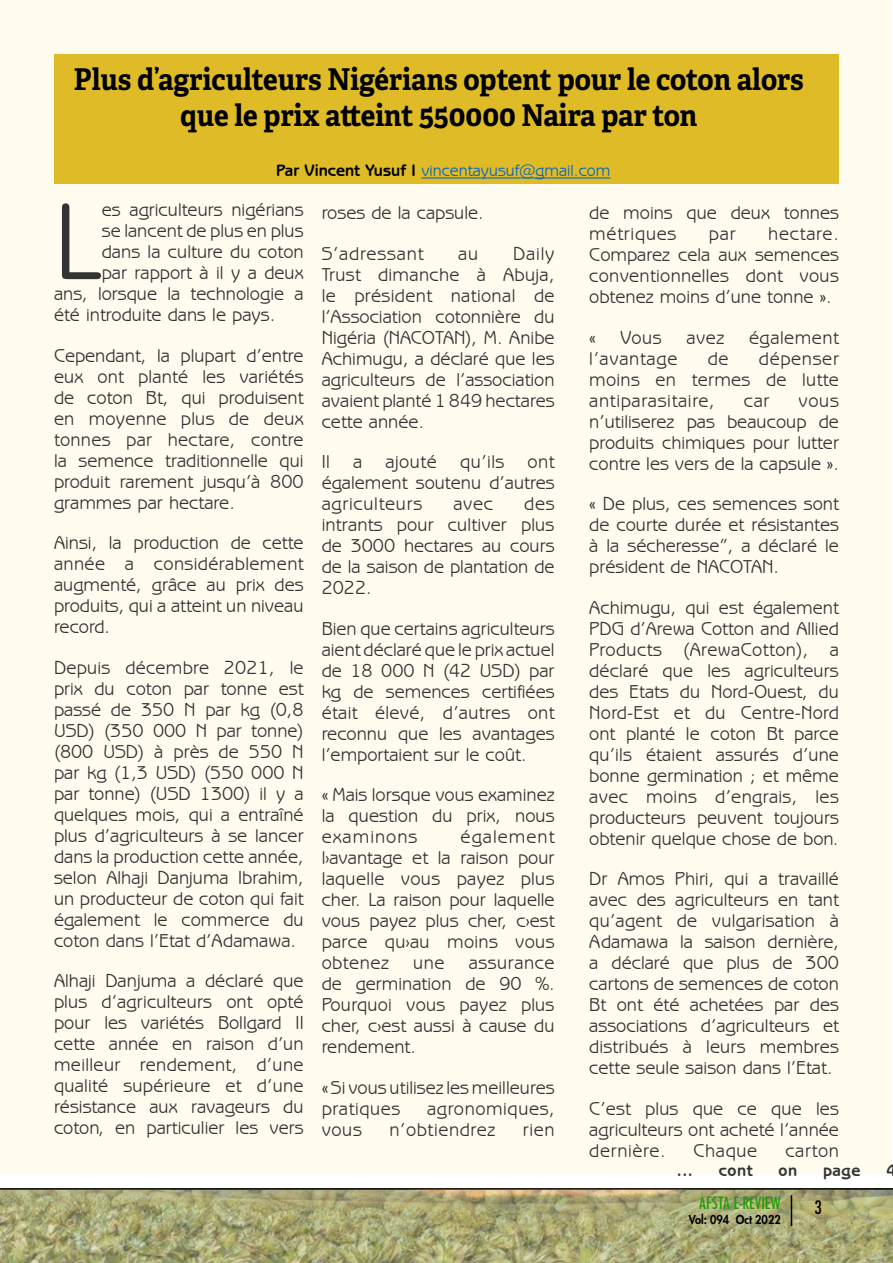
<style>
.page{position:relative;width:893px;height:1263px;background:#fff}
.page>*{position:absolute;margin:0;border:0;box-sizing:border-box;transform-origin:0 0}
.t1{font:110.85px "Benguiat Gothic IT Cby BT";color:#333}
.t2{font:700 30px/36px "Adelle";color:#000;text-align:center;scale:.93 1}
.t3{font:18.75px/21px "Benguiat Gothic IT Cby BT";color:#333;text-align:justify}
.t4{font:18.75px "Benguiat Gothic IT Cby BT";letter-spacing:.03em;color:#333}
.t5{font:18.75px "Benguiat Gothic IT Cby BT";letter-spacing:.035em;color:#333}
.t6{font:18.75px "Benguiat Gothic IT Cby BT";letter-spacing:.025em;color:#333}
.t7{font:500 condensed 18px "Futura";color:#000}
.t8{font:16.5px "Benguiat Gothic IT Cby BT";color:#0563c1}
.t9{font:700 16.5px "Benguiat Gothic IT Cby BT";letter-spacing:.035em;color:#333}
.t10{font:500 condensed 16.5px "Futura";color:#239a09}
.t11{font:800 12px "Futura Std";color:#000;scale:.92 1}
.s1{font-weight:700;color:#000}
</style>
<div class="page">
<img style="left:0;top:1190px;width:893px;height:73px">
<hr style="left:791px;top:1195px;width:1px;height:31px;background:#000">
<hr style="left:0;top:1188px;width:893px;height:2px;background:#000">
<div style="left:1px;top:0;width:891px;height:1174px;background:#fffbee"></div>
<div style="left:55px;top:54px;width:784px;height:130px;background:#dfbb27"></div>
<hr style="left:421px;top:178px;width:189px;height:1px;background:#0563c1">
<h2 class="t2" style="left:74px;top:62px;width:786px">Plus d’agriculteurs Nigérians optent pour le coton alors que le prix atteint 550000 Naira par ton</h2>
<p class="t8" style="left:276px;top:161px;width:336px"><span class="s1">Par Vincent Yusuf I</span> vincentayusuf@gmail.com</p>
<p class="t3" style="left:322px;top:192px;width:164px;line-height:40.5px">roses de la capsule.<br>S’adressant</p>
<h1 class="t1" style="left:54px;top:173px;width:49px">L</h1>
<p class="t3" style="left:102px;top:199px;width:203px">es agriculteurs nigérians</p>
<p class="t3" style="left:589px;top:202px;width:251px">de moins que deux tonnes métriques</p>
<p class="t3" style="left:102px;top:220px;width:203px">se lancent de plus en plus</p>
<p class="t3" style="left:102px;top:241px;width:203px">dans la culture du coton</p>
<p class="t3" style="left:102px;top:262px;width:203px">par rapport à il y a deux</p>
<p class="t3" style="left:54px;top:283px;width:251px">ans, lorsque la technologie a</p>
<p class="t3" style="left:54px;top:304px;width:223px">été introduite dans le pays.</p>
<p class="t3" style="left:54px;top:344px;width:251px">Cependant, la plupart d’entre eux ont planté les variétés de coton Bt, qui produisent en moyenne plus de deux tonnes par hectare, contre la semence traditionnelle qui produit rarement jusqu’à 800 grammes par hectare.</p>
<p class="t3" style="left:54px;top:532px;width:251px">Ainsi, la production de cette année a considérablement augmenté, grâce au prix des produits, qui a atteint un niveau record.</p>
<p class="t3" style="left:54px;top:656px;width:251px">Depuis décembre 2021, le prix du coton par tonne est passé de 350 N par kg (0,8<br>USD) (350 000 N par tonne) (800 USD) à près de 550 N par kg (1,3 USD) (550 000 N par tonne) (USD 1300) il y a quelques mois, qui a entraîné plus d’agriculteurs à se lancer dans la production cette année, selon Alhaji Danjuma Ibrahim, un producteur de coton qui fait également le commerce du coton dans l’Etat d’Adamawa.</p>
<p class="t3" style="left:54px;top:970px;width:251px">Alhaji Danjuma a déclaré que plus d’agriculteurs ont opté pour les variétés Bollgard II cette année en raison d’un meilleur rendement, d’une qualité supérieure et d’une résistance aux ravageurs du coton, en particulier les vers</p>
<p class="t3" style="left:589px;top:223px;width:251px;text-indent:179px">hectare.<br>Comparez cela aux semences conventionnelles dont vous obtenez moins d’une tonne ».</p>
<p class="t3" style="left:589px;top:326px;width:8px">«</p>
<p class="t3" style="left:620px;top:326px;width:43px">Vous</p>
<p class="t3" style="left:686px;top:326px;width:39px">avez</p>
<p class="t6" style="left:749px;top:326px;width:92px">également</p>
<p class="t5" style="left:589px;top:347px;width:90px">l’avantage</p>
<p class="t3" style="left:708px;top:347px;width:22px">de</p>
<p class="t3" style="left:709px;top:223px;width:28px">par</p>
<p class="t3" style="left:322px;top:242px;width:234px;text-indent:192px">Daily Trust dimanche à Abuja, le président national de l’Association cotonnière du Nigéria (NACOTAN), M. Anibe Achimugu, a déclaré que les agriculteurs de l’association avaient planté 1 849 hectares cette année.</p>
<p class="t3" style="left:322px;top:451px;width:235px">Il a ajouté qu’ils ont également soutenu d’autres agriculteurs</p>
<p class="t3" style="left:458px;top:242px;width:22px">au</p>
<p class="t3" style="left:589px;top:347px;width:251px;text-indent:170px">dépenser moins en termes de lutte antiparasitaire,</p>
<p class="t3" style="left:589px;top:389px;width:251px;text-indent:209px">vous n’utiliserez pas beaucoup de produits chimiques pour lutter contre les vers de la capsule ».</p>
<p class="t3" style="left:589px;top:493px;width:251px">« De plus, ces semences sont de courte durée et résistantes à la sécheresse”, a déclaré le président de NACOTAN.</p>
<p class="t3" style="left:589px;top:596px;width:251px">Achimugu, qui est également PDG d’Arewa Cotton and Allied Products (ArewaCotton), a déclaré que les agriculteurs des Etats du Nord-Ouest, du Nord-Est et du Centre-Nord ont planté le coton Bt parce qu’ils étaient assurés d’une bonne germination ; et même avec moins d’engrais, les producteurs peuvent toujours obtenir quelque chose de bon.</p>
<p class="t3" style="left:589px;top:868px;width:251px">Dr Amos Phiri, qui a travaillé avec des agriculteurs en tant qu’agent de vulgarisation à Adamawa la saison dernière, a déclaré que plus de 300 cartons de semences de coton Bt ont été achetées par des associations d’agriculteurs et distribués à leurs membres cette seule saison dans l’Etat.</p>
<p class="t3" style="left:589px;top:1097px;width:251px">C’est plus que ce que les agriculteurs ont acheté l’année dernière.</p>
<p class="t3" style="left:744px;top:389px;width:27px">car</p>
<p class="t3" style="left:322px;top:493px;width:234px;text-indent:203px">des intrants pour cultiver plus de 3000 hectares au cours de la saison de plantation de 2022.</p>
<p class="t3" style="left:322px;top:617px;width:234px">Bien que certains agriculteurs aient déclaré que le prix actuel de 18 000 N (42 USD) par kg de semences certifiées était élevé, d’autres ont reconnu que les avantages l’emportaient sur le coût.</p>
<p class="t3" style="left:322px;top:784px;width:234px">« Mais lorsque vous examinez la question du prix, nous examinons</p>
<p class="t3" style="left:453px;top:493px;width:41px">avec</p>
<p class="t3" style="left:322px;top:826px;width:234px;text-indent:139px">également l›avantage et la raison pour laquelle vous payez plus cher. La raison pour laquelle vous payez plus cher, c›est parce qu›au moins vous obtenez</p>
<p class="t3" style="left:322px;top:952px;width:234px;text-indent:147px">assurance de germination de 90 %.<br>Pourquoi vous payez plus cher, c›est aussi à cause du rendement.</p>
<p class="t3" style="left:322px;top:1076px;width:234px">« Si vous utilisez les meilleures pratiques</p>
<p class="t3" style="left:413px;top:952px;width:33px">une</p>
<p class="t4" style="left:427px;top:1097px;width:129px">agronomiques,</p>
<p class="t3" style="left:322px;top:1118px;width:42px">vous</p>
<p class="t4" style="left:390px;top:1118px;width:107px">n’obtiendrez</p>
<p class="t3" style="left:523px;top:1118px;width:33px">rien</p>
<p class="t3" style="left:694px;top:1139px;width:65px">Chaque</p>
<p class="t3" style="left:785px;top:1139px;width:55px">carton</p>
<p class="t9" style="left:677px;top:1160px;width:17px">...</p>
<p class="t9" style="left:719px;top:1160px;width:35px">cont</p>
<p class="t9" style="left:778px;top:1160px;width:20px">on</p>
<p class="t9" style="left:823px;top:1160px;width:39px">page</p>
<p class="t9" style="left:886px;top:1160px;width:11px">4</p>
<p class="t10" style="left:699px;top:1192px;width:83px">AFSTA E-REVIEW</p>
<p class="t11" style="left:689px;top:1211px;width:101px">Vol: 094 Oct 2022</p>
<p class="t7" style="left:814px;top:1196px;width:9px">3</p>
</div>
